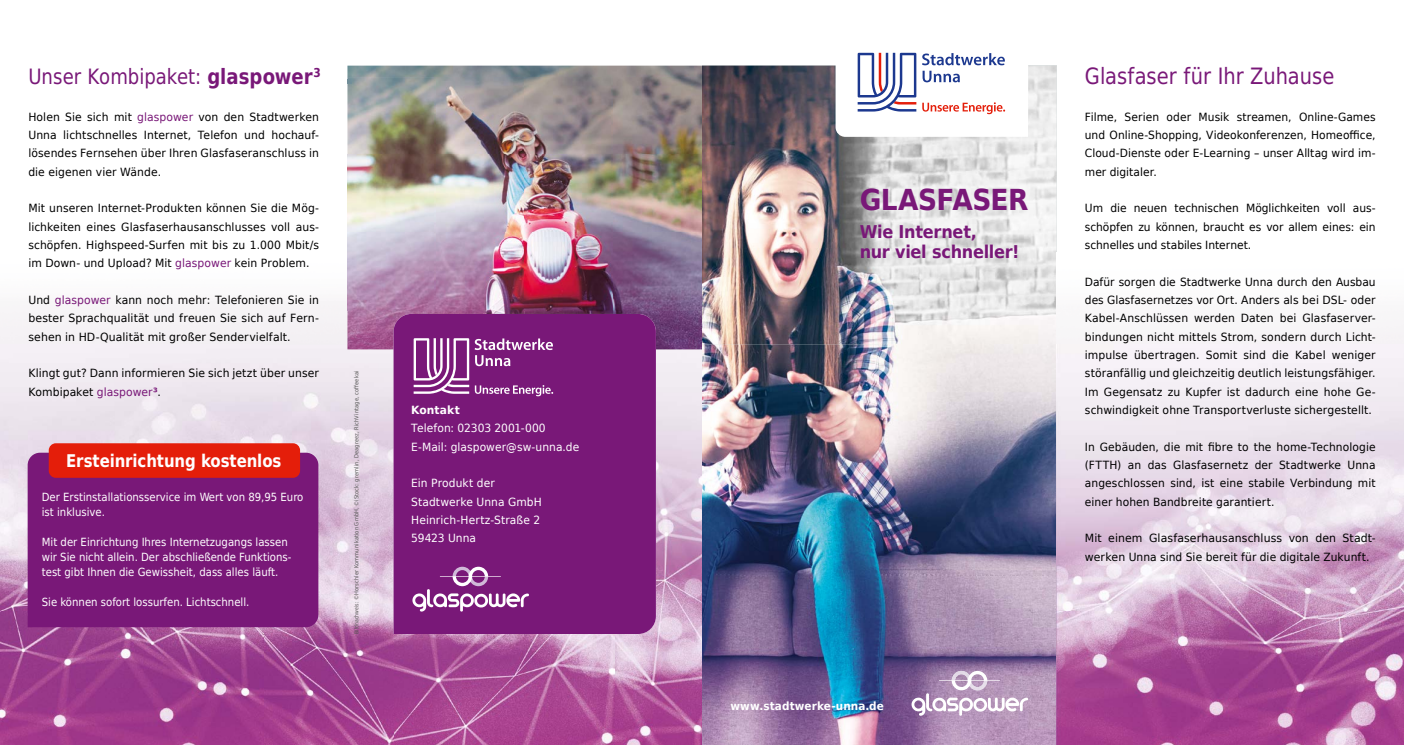
<style>
.page{position:relative;width:1404px;height:745px;background:#fff}
.page>*{position:absolute;margin:0;border:0;box-sizing:border-box;transform-origin:0 0}
.t1{font:700 28.75px "DejaVu Sans";letter-spacing:-.025em;color:#791878;scale:.92 1}
.t2{font:22.5px "DejaVu Sans Condensed";color:#791878;scale:.96 1}
.t3{font:21.12px "DejaVu Sans Condensed";color:#791878;scale:.95 1}
.t4{font:700 17.5px/20.1px "DejaVu Sans";letter-spacing:-.015em;color:#791878;scale:.92 1}
.t5{font:700 17.5px "DejaVu Sans Condensed";letter-spacing:-.005em;color:#fff;scale:.95 1}
.t6{font:11.25px/18.4px "DejaVu Sans";letter-spacing:.005em;color:#000;text-align:justify;scale:.95 1}
.t7{font:11.25px/18.4px "DejaVu Sans";letter-spacing:.005em;color:#000;text-align:justify;scale:.96 1}
.t8{font:11.25px/15px "DejaVu Sans Condensed";color:#fff}
.t9{font:11.25px/18.4px "DejaVu Sans";letter-spacing:.005em;color:#fff;scale:.95 1}
.t10{font:11.25px/18.2px "DejaVu Sans";letter-spacing:.005em;color:#000}
.t11{font:700 11.25px "DejaVu Sans";letter-spacing:.005em;color:#fff;scale:.93 1}
.t12{font:700 11.25px "DejaVu Sans";letter-spacing:.005em;color:#fff;scale:.95 1}
.t13{font:5.62px "DejaVu Sans";letter-spacing:.025em;color:#565655;scale:.9 1}
.s1{font-weight:700}
.s2{color:#791878}
.s3{font-weight:700;color:#791878}
.s4{font-family:"DejaVu Sans Condensed"}
</style>
<div class="page">
<img style="left:702px;top:66px;width:354px;height:678px">
<img style="left:1056px;top:325px;width:347px;height:419px">
<img style="left:0;top:344px;width:394px;height:400px">
<img style="left:614px;top:349px;width:88px;height:395px">
<img style="left:394px;top:633px;width:220px;height:111px">
<img style="left:347px;top:66px;width:355px;height:11px">
<img style="left:347px;top:77px;width:355px;height:272px">
<svg style="left:348px;top:79px;width:3px;height:4px"></svg>
<svg style="left:835px;top:53px;width:193px;height:84px"></svg>
<svg style="left:911px;top:670px;width:117px;height:45px"></svg>
<hr style="left:938px;top:680px;width:61px;height:1px;background:#fff">
<div style="left:393px;top:314px;width:263px;height:319px;background:#791878"></div>
<svg style="left:412px;top:566px;width:117px;height:45px;background:#964b95"></svg>
<hr style="left:440px;top:575px;width:61px;height:1px;background:#fff">
<svg style="left:413px;top:338px;width:140px;height:58px;background:#974d97"></svg>
<div style="left:28px;top:452px;width:290px;height:174px;background:#791878"></div>
<div style="left:49px;top:443px;width:251px;height:34px;background:#e41e0a;border-radius:7px"></div>
<h3 class="t3" style="left:28px;top:58px;width:309px">Unser Kombipaket: <span class="s1">glaspower</span><sup>3</sup></h3>
<p class="t7" style="left:28px;top:107px;width:304px">Holen Sie sich mit <span class="s2">glaspower</span> von den Stadtwerken Unna lichtschnelles Internet, Telefon und hochauf&shy;lösendes Fernsehen über Ihren Glasfaseranschluss in die eigenen vier Wände.</p>
<p class="t7" style="left:28px;top:199px;width:304px">Mit unseren Internet-Produkten können Sie die Mög&shy;lichkeiten eines Glasfaserhausanschlusses voll aus&shy;schöpfen. Highspeed-Surfen mit bis zu 1.000 Mbit/s im Down- und Upload? Mit <span class="s2">glaspower</span> kein Problem.</p>
<p class="t7" style="left:28px;top:290px;width:304px">Und <span class="s2">glaspower</span> kann noch mehr: Telefonieren Sie in bester Sprachqualität und freuen Sie sich auf Fern&shy;sehen in HD-Qualität mit großer Sendervielfalt.</p>
<p class="t7" style="left:28px;top:363px;width:304px">Klingt gut? Dann informieren Sie sich jetzt über unser<br>Kombipaket <span class="s2">glaspower</span><span class="s3">³</span>.</p>
<h3 class="t5" style="left:66px;top:446px;width:228px">Ersteinrichtung kostenlos</h3>
<p class="t8" style="left:42px;top:488px;width:263px">Der Erstinstallationsservice im Wert von 89,95 Euro ist inklusive.</p>
<p class="t8" style="left:42px;top:533px;width:251px">Mit der Einrichtung Ihres Internetzugangs lassen wir Sie nicht allein. Der abschließende Funktions&shy;test gibt Ihnen die Gewissheit, dass alles läuft.</p>
<p class="t8" style="left:42px;top:593px;width:209px">Sie können sofort lossurfen. Lichtschnell.</p>
<p class="t13" style="left:351px;top:633px;width:294px;rotate:-90deg"><span class="s4">Bildnachweis:</span> ©Horschler Kommunikation GmbH, ©iStock: gremlin, Deagreez, RichVintage, coffeekai</p>
<p class="t12" style="left:411px;top:400px;width:53px">Kontakt</p>
<p class="t9" style="left:411px;top:418px;width:178px">Telefon: 02303 2001-000<br>E-Mail: glaspower@sw-unna.de</p>
<p class="t9" style="left:411px;top:473px;width:139px">Ein Produkt der<br>Stadtwerke Unna GmbH<br>Heinrich-Hertz-Straße 2<br>59423 Unna</p>
<h1 class="t1" style="left:859px;top:176px;width:185px">GLASFASER</h1>
<h3 class="t4" style="left:859px;top:221px;width:175px">Wie Internet,<br>nur viel schneller!</h3>
<p class="t11" style="left:730px;top:696px;width:167px">www.stadtwerke-unna.de</p>
<h2 class="t2" style="left:1084px;top:56px;width:261px">Glasfaser für Ihr Zuhause</h2>
<p class="t6" style="left:1084px;top:107px;width:307px">Filme, Serien oder Musik streamen, Online-Games und Online-Shopping, Videokonferenzen, Homeoffice, Cloud-Dienste oder E-Learning – unser Alltag wird im&shy;mer digitaler.</p>
<p class="t6" style="left:1084px;top:199px;width:307px">Um die neuen technischen Möglichkeiten voll aus&shy;schöpfen zu können, braucht es vor allem eines: ein schnelles und stabiles Internet.</p>
<p class="t6" style="left:1084px;top:272px;width:307px">Dafür sorgen die Stadtwerke Unna durch den Ausbau des Glasfasernetzes vor Ort. Anders als bei DSL- oder Kabel-Anschlüssen werden Daten bei Glasfaserver&shy;bindungen nicht mittels Strom, sondern durch Licht&shy;impulse übertragen. Somit sind die Kabel weniger störanfällig und gleichzeitig deutlich leistungsfähiger.<br>Im Gegensatz zu Kupfer ist dadurch eine hohe Ge&shy;schwindigkeit ohne Transportverluste sichergestellt.</p>
<p class="t6" style="left:1084px;top:437px;width:307px">In Gebäuden, die mit fibre to the home-Technologie (FTTH) an das Glasfasernetz der Stadtwerke Unna angeschlossen sind, ist eine stabile Verbindung mit einer hohen Bandbreite garantiert.</p>
<p class="t10" style="left:1084px;top:528px;width:292px">Mit einem Glasfaserhausanschluss von den Stadt&shy;werken Unna sind Sie bereit für die digitale Zukunft.</p>
</div>
